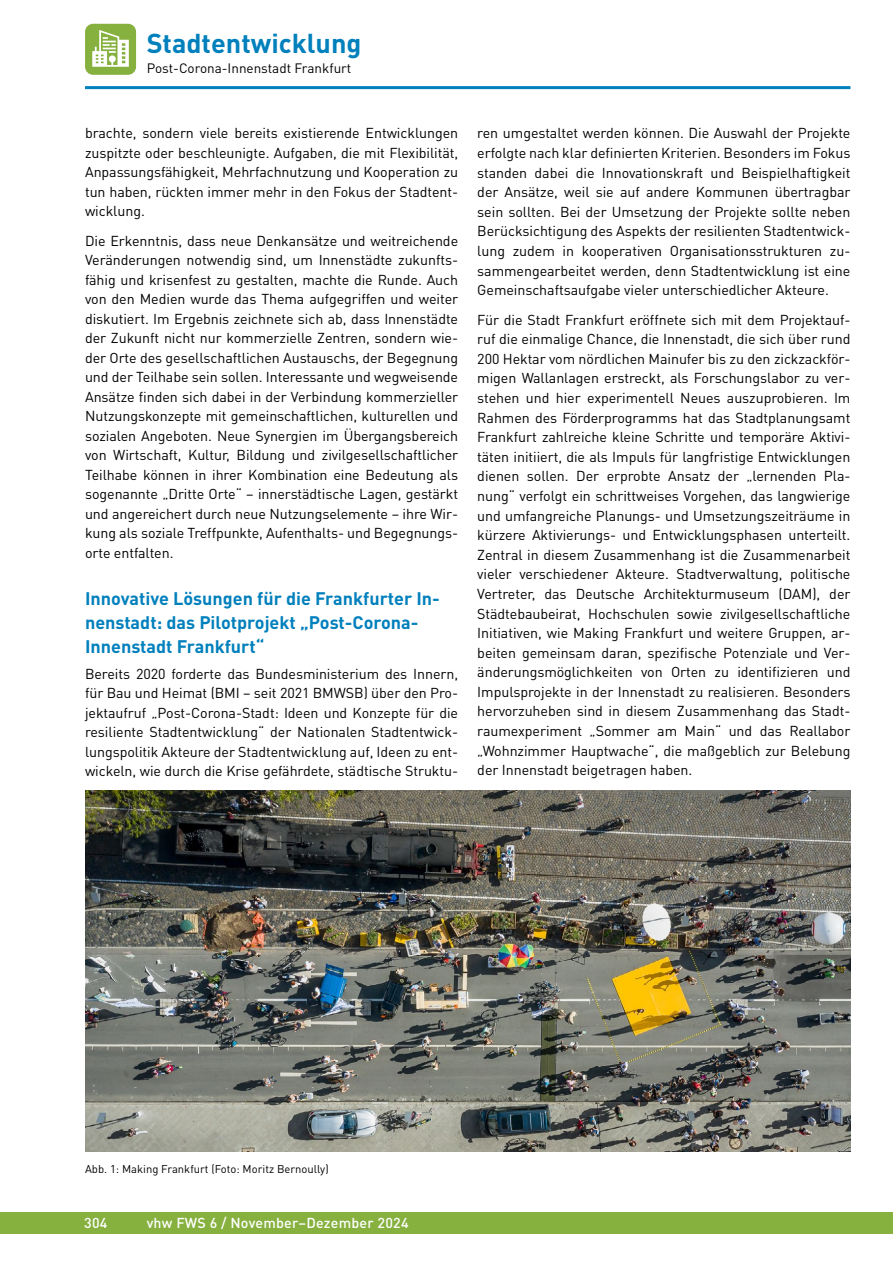
<style>
.page{position:relative;width:893px;height:1263px;background:#fff}
.page>*{position:absolute;margin:0;border:0;box-sizing:border-box;transform-origin:0 0}
.t1{font:700 27px "DIN Pro";color:#0080bc}
.t2{font:700 18px/24px "DIN Pro";color:#0080bc}
.t3{font:14.25px/19.6px "DIN Pro";letter-spacing:-.005em;color:#000;text-align:justify}
.t4{font:500 14.25px "DIN Pro";letter-spacing:.015em;color:#fff}
.t5{font:13.5px "DIN Pro";color:#000}
.t6{font:11.25px "DIN Pro";color:#000}
</style>
<div class="page">
<div style="left:0;top:1212px;width:893px;height:21px;background:#87b13f"></div>
<hr style="left:85px;top:86px;width:765px;height:3px;background:#0080bc">
<div style="left:85px;top:24px;width:51px;height:51px;background:#87b13f;border-radius:8px"></div>
<svg style="left:92px;top:30px;width:37px;height:37px"></svg>
<img style="left:85px;top:791px;width:765px;height:360px">
<h1 class="t1" style="left:147px;top:25px;width:216px">Stadtentwicklung</h1>
<p class="t5" style="left:147px;top:59px;width:206px">Post-Corona-Innenstadt Frankfurt</p>
<p class="t3" style="left:85px;top:123px;width:375px">brachte, sondern viele bereits existierende Entwicklungen zuspitzte oder beschleunigte. Aufgaben, die mit Flexibilität, Anpassungsfähigkeit, Mehrfachnutzung und Kooperation zu tun haben, rückten immer mehr in den Fokus der Stadtent&shy;wicklung.</p>
<p class="t3" style="left:85px;top:230px;width:375px">Die Erkenntnis, dass neue Denkansätze und weitreichende Veränderungen notwendig sind, um Innenstädte zukunfts&shy;fähig und krisenfest zu gestalten, machte die Runde. Auch von den Medien wurde das Thema aufgegriffen und weiter diskutiert. Im Ergebnis zeichnete sich ab, dass Innenstädte der Zukunft nicht nur kommerzielle Zentren, sondern wie&shy;der Orte des gesellschaftlichen Austauschs, der Begegnung und der Teilhabe sein sollen. Interessante und wegweisende Ansätze finden sich dabei in der Verbindung kommerzieller Nutzungskonzepte mit gemeinschaftlichen, kulturellen und sozialen Angeboten. Neue Synergien im Übergangsbereich von Wirtschaft, Kultur, Bildung und zivilgesellschaftlicher Teilhabe können in ihrer Kombination eine Bedeutung als sogenannte „Dritte Orte“ – innerstädtische Lagen, gestärkt und angereichert durch neue Nutzungselemente – ihre Wir&shy;kung als soziale Treffpunkte, Aufenthalts- und Begegnungs&shy;orte entfalten.</p>
<p class="t2" style="left:85px;top:585px;width:356px">Innovative Lösungen für die Frankfurter In&shy;nenstadt: das Pilotprojekt „Post-Corona-<br>Innenstadt Frankfurt“</p>
<p class="t3" style="left:85px;top:663px;width:375px">Bereits 2020 forderte das Bundesministerium des Innern, für Bau und Heimat (BMI – seit 2021 BMWSB) über den Pro&shy;jektaufruf „Post-Corona-Stadt: Ideen und Konzepte für die resiliente Stadtentwicklung“ der Nationalen Stadtentwick&shy;lungspolitik Akteure der Stadtentwicklung auf, Ideen zu ent&shy;wickeln, wie durch die Krise gefährdete, städtische Struktu-</p>
<p class="t3" style="left:477px;top:123px;width:375px">ren umgestaltet werden können. Die Auswahl der Projekte erfolgte nach klar definierten Kriterien. Besonders im Fokus standen dabei die Innovationskraft und Beispielhaftigkeit der Ansätze, weil sie auf andere Kommunen übertragbar sein sollten. Bei der Umsetzung der Projekte sollte neben Berücksichtigung des Aspekts der resilienten Stadtentwick&shy;lung zudem in kooperativen Organisationsstrukturen zu&shy;sammengearbeitet werden, denn Stadtentwicklung ist eine Gemeinschaftsaufgabe vieler unterschiedlicher Akteure.</p>
<p class="t3" style="left:477px;top:309px;width:375px">Für die Stadt Frankfurt eröffnete sich mit dem Projektauf&shy;ruf die einmalige Chance, die Innenstadt, die sich über rund 200 Hektar vom nördlichen Mainufer bis zu den zickzackför&shy;migen Wallanlagen erstreckt, als Forschungslabor zu ver&shy;stehen und hier experimentell Neues auszuprobieren. Im Rahmen des Förderprogramms hat das Stadtplanungsamt Frankfurt zahlreiche kleine Schritte und temporäre Aktivi&shy;täten initiiert, die als Impuls für langfristige Entwicklungen dienen sollen. Der erprobte Ansatz der „lernenden Pla&shy;nung“ verfolgt ein schrittweises Vorgehen, das langwierige und umfangreiche Planungs- und Umsetzungszeiträume in kürzere Aktivierungs- und Entwicklungsphasen unterteilt.<br>Zentral in diesem Zusammenhang ist die Zusammenarbeit vieler verschiedener Akteure. Stadtverwaltung, politische Vertreter, das Deutsche Architekturmuseum (DAM), der Städtebaubeirat, Hochschulen sowie zivilgesellschaftliche Initiativen, wie Making Frankfurt und weitere Gruppen, ar&shy;beiten gemeinsam daran, spezifische Potenziale und Ver&shy;änderungsmöglichkeiten von Orten zu identifizieren und Impulsprojekte in der Innenstadt zu realisieren. Besonders hervorzuheben sind in diesem Zusammenhang das Stadt&shy;raumexperiment „Sommer am Main“ und das Reallabor „Wohnzimmer Hauptwache“, die maßgeblich zur Belebung der Innenstadt beigetragen haben.</p>
<p class="t6" style="left:85px;top:1161px;width:245px">Abb. 1: Making Frankfurt (Foto: Moritz Bernoully)</p>
<p class="t4" style="left:84px;top:1213px;width:25px">304</p>
<p class="t4" style="left:147px;top:1213px;width:263px">vhw FWS 6 / November–Dezember 2024</p>
</div>
